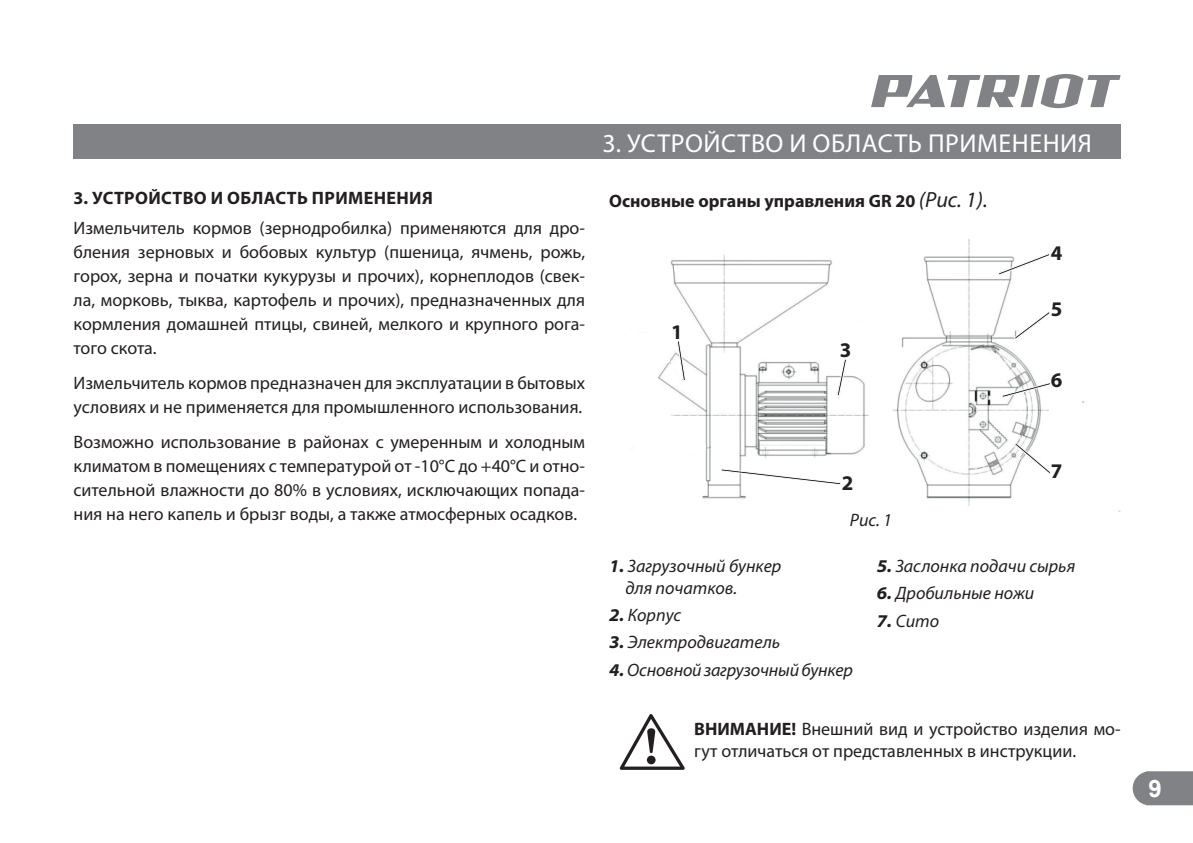
<style>
.page{position:relative;width:1193px;height:843px;background:#fff}
.page>*{position:absolute;margin:0;border:0;box-sizing:border-box;transform-origin:0 0}
.t1{font:26px "Myriad Pro";letter-spacing:.02em;color:#fff}
.t2{font:700 24px "Arial";color:#fff}
.t3{font:700 20.8px "Myriad Pro";color:#231f20}
.t4{font:18px/24px "Myriad Pro";color:#231f20;text-align:justify}
.t5{font:italic 18px/21.6px "Myriad Pro";color:#231f20}
.t6{font:700 18px "Myriad Pro";letter-spacing:.005em;color:#231f20}
.s1{font-weight:400;font-style:italic;font-size:22px}
.s2{font-weight:700;font-stretch:semi-expanded}
.s3{font-weight:700}
</style>
<div class="page">
<div style="left:74px;top:125px;width:1046px;height:34px;background:#808285"></div>
<svg style="left:1132px;top:771px;width:60px;height:34px"></svg>
<svg style="left:871px;top:74px;width:249px;height:34px"></svg>
<svg style="left:619px;top:714px;width:66px;height:56px"></svg>
<img style="left:658px;top:239px;width:427px;height:267px">
<div style="left:1041px;top:240px;width:31px;height:37px;background:#fff"></div>
<div style="left:1040px;top:298px;width:31px;height:38px;background:#fff"></div>
<div style="left:1041px;top:455px;width:30px;height:37px;background:#fff"></div>
<div style="left:1049px;top:238px;width:24px;height:260px;background:#fff"></div>
<svg style="left:720px;top:468px;width:121px;height:17px"></svg>
<svg style="left:1001px;top:382px;width:49px;height:16px"></svg>
<svg style="left:1013px;top:442px;width:37px;height:34px"></svg>
<svg style="left:997px;top:253px;width:52px;height:23px"></svg>
<svg style="left:1013px;top:310px;width:37px;height:30px"></svg>
<svg style="left:836px;top:359px;width:11px;height:37px"></svg>
<svg style="left:676px;top:340px;width:10px;height:42px"></svg>
<div style="left:844px;top:322px;width:31px;height:37px;background:#fff"></div>
<p class="t6" style="left:74px;top:186px;width:361px">3. УСТРОЙСТВО И ОБЛАСТЬ ПРИМЕНЕНИЯ</p>
<p class="t4" style="left:74px;top:215px;width:513px">Измельчитель кормов (зернодробилка) применяются для дро&shy;бления зерновых и бобовых культур (пшеница, ячмень, рожь, горох, зерна и початки кукурузы и прочих), корнеплодов (свек&shy;ла, морковь, тыква, картофель и прочих), предназначенных для кормления домашней птицы, свиней, мелкого и крупного рога&shy;того скота.</p>
<p class="t4" style="left:74px;top:371px;width:513px">Измельчитель кормов предназначен для эксплуатации в бытовых условиях и не применяется для промышленного использования.</p>
<p class="t4" style="left:74px;top:430px;width:513px">Возможно использование в районах с умеренным и холодным климатом в помещениях с температурой от -10°С до +40°С и отно&shy;сительной влажности до 80% в условиях, исключающих попада&shy;ния на него капель и брызг воды, а также атмосферных осадков.</p>
<h1 class="t1" style="left:602px;top:127px;width:491px">3. УСТРОЙСТВО И ОБЛАСТЬ ПРИМЕНЕНИЯ</h1>
<p class="t6" style="left:609px;top:189px;width:380px">Основные органы управления GR 20 <span class="s1">(Рис. 1).</span></p>
<p class="t3" style="left:671px;top:318px;width:13px">1</p>
<p class="t3" style="left:839px;top:336px;width:13px">3</p>
<p class="t3" style="left:841px;top:469px;width:13px">2</p>
<p class="t5" style="left:850px;top:509px;width:44px">Рис. 1</p>
<p class="t3" style="left:1050px;top:239px;width:13px">4</p>
<p class="t3" style="left:1050px;top:295px;width:13px">5</p>
<p class="t3" style="left:1050px;top:366px;width:13px">6</p>
<p class="t3" style="left:1050px;top:457px;width:13px">7</p>
<p class="t5" style="left:625px;top:555px;width:157px;text-indent:-16px"><span class="s2">1.</span> Загрузочный бункер для початков.</p>
<p class="t5" style="left:609px;top:604px;width:74px"><span class="s2">2.</span> Корпус</p>
<p class="t5" style="left:609px;top:631px;width:173px"><span class="s2">3.</span> Электродвигатель</p>
<p class="t5" style="left:609px;top:658px;width:245px"><span class="s2">4.</span> Основной загрузочный бункер</p>
<p class="t5" style="left:876px;top:555px;width:200px"><span class="s2">5.</span> Заслонка подачи сырья</p>
<p class="t5" style="left:876px;top:582px;width:159px"><span class="s2">6.</span> Дробильные ножи</p>
<p class="t5" style="left:876px;top:610px;width:64px"><span class="s2">7.</span> Сито</p>
<p class="t4" style="left:694px;top:718px;width:428px;line-height:21.6px"><span class="s3">ВНИМАНИЕ!</span> Внешний вид и устройство изделия мо&shy;гут отличаться от представленных в инструкции.</p>
<h2 class="t2" style="left:1148px;top:772px;width:15px">9</h2>
</div>
